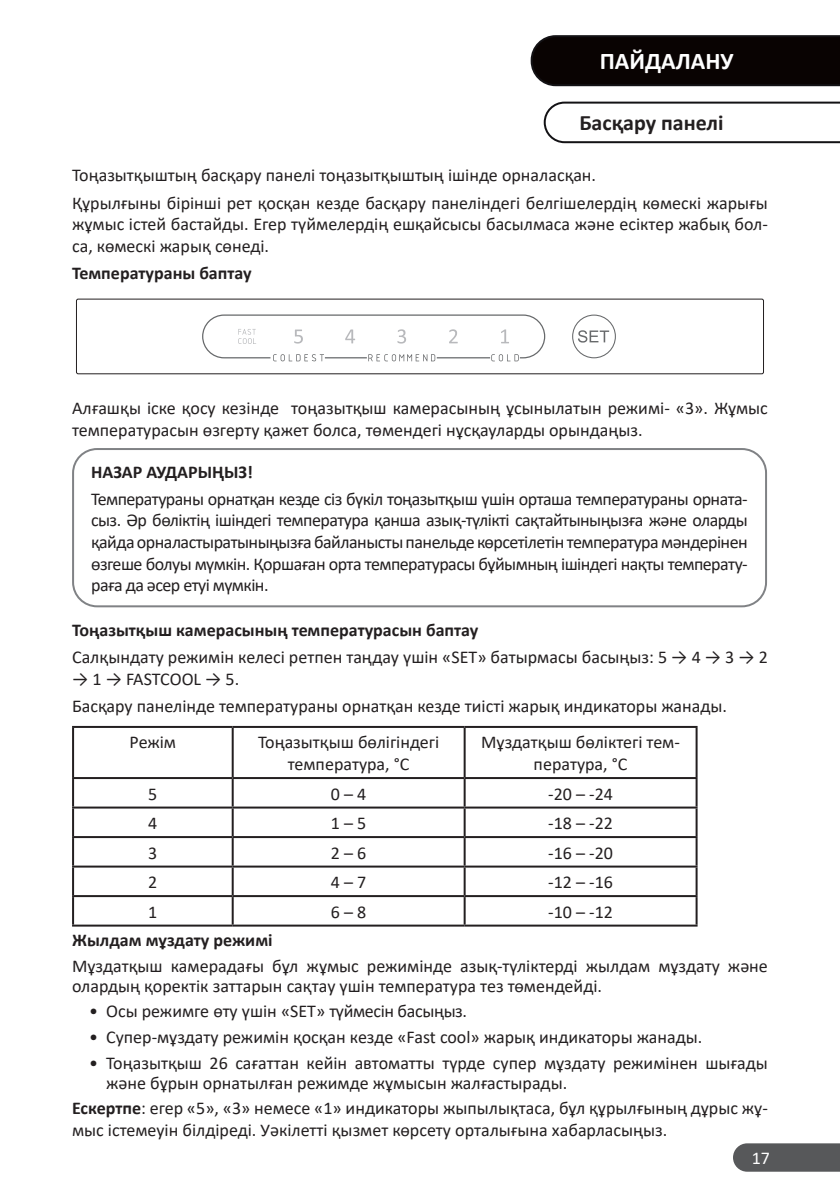
<style>
.page{position:relative;width:840px;height:1191px;background:#fff}
.page>*{position:absolute;margin:0;border:0;box-sizing:border-box;transform-origin:0 0}
.Заголовок_раздела{font:700 24px "Calibri";color:#fff}
.Подзаголовок{font:700 22px "Calibri";color:#231f20}
.Тексты_в__пузырях{font:18px/21.6px "Calibri";color:#231f20}
.Тексты_в__пузырях-2{font:700 18px "Calibri";color:#231f20}
.t1{font:18px "Calibri";color:#fff}
.s1{font-weight:700}
</style>
<div class="page">
<div style="left:733px;top:1143px;width:106px;height:28px;background:#57585a"></div>
<svg style="left:530px;top:35px;width:309px;height:51px;background:#100a09"></svg>
<svg style="left:543px;top:102px;width:296px;height:41px"></svg>
<hr style="left:72px;top:726px;width:160px;height:2px;background:#231f20">
<hr style="left:72px;top:728px;width:2px;height:49px;background:#231f20">
<hr style="left:232px;top:726px;width:232px;height:2px;background:#231f20">
<hr style="left:231px;top:728px;width:2px;height:49px;background:#231f20">
<hr style="left:464px;top:726px;width:233px;height:2px;background:#231f20">
<hr style="left:463px;top:728px;width:2px;height:49px;background:#231f20">
<hr style="left:695px;top:728px;width:2px;height:49px;background:#231f20">
<hr style="left:72px;top:777px;width:160px;height:2px;background:#231f20">
<hr style="left:72px;top:779px;width:2px;height:27px;background:#231f20">
<hr style="left:232px;top:777px;width:232px;height:2px;background:#231f20">
<hr style="left:231px;top:779px;width:2px;height:27px;background:#231f20">
<hr style="left:464px;top:777px;width:233px;height:2px;background:#231f20">
<hr style="left:463px;top:779px;width:2px;height:27px;background:#231f20">
<hr style="left:695px;top:779px;width:2px;height:27px;background:#231f20">
<hr style="left:72px;top:806px;width:160px;height:2px;background:#231f20">
<hr style="left:72px;top:808px;width:2px;height:28px;background:#231f20">
<hr style="left:232px;top:806px;width:232px;height:2px;background:#231f20">
<hr style="left:231px;top:808px;width:2px;height:28px;background:#231f20">
<hr style="left:464px;top:806px;width:233px;height:2px;background:#231f20">
<hr style="left:463px;top:808px;width:2px;height:28px;background:#231f20">
<hr style="left:695px;top:808px;width:2px;height:28px;background:#231f20">
<hr style="left:72px;top:836px;width:160px;height:2px;background:#231f20">
<hr style="left:72px;top:838px;width:2px;height:27px;background:#231f20">
<hr style="left:232px;top:836px;width:232px;height:2px;background:#231f20">
<hr style="left:231px;top:838px;width:2px;height:27px;background:#231f20">
<hr style="left:464px;top:836px;width:233px;height:2px;background:#231f20">
<hr style="left:463px;top:838px;width:2px;height:27px;background:#231f20">
<hr style="left:695px;top:838px;width:2px;height:27px;background:#231f20">
<hr style="left:72px;top:865px;width:160px;height:2px;background:#231f20">
<hr style="left:72px;top:867px;width:2px;height:28px;background:#231f20">
<hr style="left:232px;top:865px;width:232px;height:2px;background:#231f20">
<hr style="left:231px;top:867px;width:2px;height:28px;background:#231f20">
<hr style="left:464px;top:865px;width:233px;height:2px;background:#231f20">
<hr style="left:463px;top:867px;width:2px;height:28px;background:#231f20">
<hr style="left:695px;top:867px;width:2px;height:28px;background:#231f20">
<hr style="left:72px;top:895px;width:160px;height:2px;background:#231f20">
<hr style="left:72px;top:897px;width:2px;height:27px;background:#231f20">
<hr style="left:232px;top:895px;width:232px;height:2px;background:#231f20">
<hr style="left:231px;top:897px;width:2px;height:27px;background:#231f20">
<hr style="left:464px;top:895px;width:233px;height:2px;background:#231f20">
<hr style="left:463px;top:897px;width:2px;height:27px;background:#231f20">
<hr style="left:695px;top:897px;width:2px;height:27px;background:#231f20">
<hr style="left:72px;top:924px;width:160px;height:2px;background:#231f20">
<hr style="left:232px;top:924px;width:232px;height:2px;background:#231f20">
<hr style="left:464px;top:924px;width:233px;height:2px;background:#231f20">
<div style="left:76px;top:299px;width:687px;height:75px;border:1px solid #231f20;border-radius:2px"></div>
<svg style="left:578px;top:330px;width:30px;height:12px"></svg>
<div style="left:571px;top:314px;width:44px;height:44px;border:1px solid #67696b;border-radius:50%"></div>
<svg style="left:202px;top:314px;width:343px;height:47px"></svg>
<hr style="left:325px;top:357px;width:41px;height:1px;background:#67696b">
<div style="left:72px;top:448px;width:694px;height:159px;border:2px solid #808285;border-radius:24px"></div>
<p class="Заголовок_раздела" style="left:599px;top:44px;width:135px">ПАЙДАЛАНУ</p>
<p class="Подзаголовок" style="left:579px;top:107px;width:145px">Басқару панелі</p>
<p class="Тексты_в__пузырях" style="left:72px;top:164px;width:525px">Тоңазытқыштың басқару панелі тоңазытқыштың ішінде орналасқан.</p>
<p class="Тексты_в__пузырях" style="left:72px;top:191px;width:697px;text-align:justify">Құрылғыны бірінші рет қосқан кезде басқару панеліндегі белгішелердің көмескі жарығы жұмыс істей бастайды. Егер түймелердің ешқайсысы басылмаса және есіктер жабық бол&shy;са, көмескі жарық сөнеді.</p>
<p class="Тексты_в__пузырях-2" style="left:72px;top:260px;width:181px">Температураны баптау</p>
<p class="Тексты_в__пузырях" style="left:72px;top:397px;width:697px">Алғашқы іске қосу кезінде тоңазытқыш камерасының ұсынылатын режимі- «3». Жұмыс температурасын өзгерту қажет болса, төмендегі нұсқауларды орындаңыз.</p>
<p class="Тексты_в__пузырях-2" style="left:91px;top:459px;width:163px">НАЗАР АУДАРЫҢЫЗ!</p>
<p class="Тексты_в__пузырях" style="left:91px;top:487px;width:657px;text-align:justify">Температураны орнатқан кезде сіз бүкіл тоңазытқыш үшін орташа температураны орната&shy;сыз. Әр бөліктің ішіндегі температура қанша азық-түлікті сақтайтыныңызға және оларды қайда орналастыратыныңызға байланысты панельде көрсетілетін температура мәндерінен өзгеше болуы мүмкін. Қоршаған орта температурасы бұйымның ішіндегі нақты температу&shy;раға да әсер етуі мүмкін.</p>
<p class="Тексты_в__пузырях-2" style="left:72px;top:617px;width:407px">Тоңазытқыш камерасының температурасын баптау</p>
<p class="Тексты_в__пузырях" style="left:72px;top:646px;width:697px">Салқындату режимін келесі ретпен таңдау үшін «SET» батырмасы басыңыз: 5 → 4 → 3 → 2</p>
<p class="Тексты_в__пузырях" style="left:72px;top:668px;width:169px">→ 1 → FASTCOOL → 5.</p>
<p class="Тексты_в__пузырях" style="left:72px;top:695px;width:656px">Басқару панелінде температураны орнатқан кезде тиісті жарық индикаторы жанады.</p>
<p class="Тексты_в__пузырях" style="left:129px;top:731px;width:48px">Режім</p>
<p class="Тексты_в__пузырях" style="left:258px;top:731px;width:183px;text-align:center">Тоңазытқыш бөлігіндегі температура, °С</p>
<p class="Тексты_в__пузырях" style="left:481px;top:731px;width:200px;text-align:center">Мұздатқыш бөліктегі тем&shy;пература, °С</p>
<p class="Тексты_в__пузырях" style="left:148px;top:782px;width:11px">5</p>
<p class="Тексты_в__пузырях" style="left:331px;top:782px;width:37px">0 – 4</p>
<p class="Тексты_в__пузырях" style="left:548px;top:782px;width:66px">-20 – -24</p>
<p class="Тексты_в__пузырях" style="left:148px;top:812px;width:11px">4</p>
<p class="Тексты_в__пузырях" style="left:331px;top:812px;width:37px">1 – 5</p>
<p class="Тексты_в__пузырях" style="left:548px;top:812px;width:66px">-18 – -22</p>
<p class="Тексты_в__пузырях" style="left:148px;top:841px;width:11px">3</p>
<p class="Тексты_в__пузырях" style="left:331px;top:841px;width:37px">2 – 6</p>
<p class="Тексты_в__пузырях" style="left:548px;top:841px;width:66px">-16 – -20</p>
<p class="Тексты_в__пузырях" style="left:148px;top:871px;width:11px">2</p>
<p class="Тексты_в__пузырях" style="left:331px;top:871px;width:37px">4 – 7</p>
<p class="Тексты_в__пузырях" style="left:548px;top:871px;width:66px">-12 – -16</p>
<p class="Тексты_в__пузырях" style="left:148px;top:900px;width:11px">1</p>
<p class="Тексты_в__пузырях" style="left:331px;top:900px;width:37px">6 – 8</p>
<p class="Тексты_в__пузырях" style="left:548px;top:900px;width:66px">-10 – -12</p>
<p class="Тексты_в__пузырях-2" style="left:72px;top:927px;width:202px">Жылдам мұздату режимі</p>
<p class="Тексты_в__пузырях" style="left:72px;top:955px;width:697px;line-height:20px">Мұздатқыш камерадағы бұл жұмыс режимінде азық-түліктерді жылдам мұздату және олардың қоректік заттарын сақтау үшін температура тез төмендейді.</p>
<p class="Тексты_в__пузырях" style="left:89px;top:1000px;width:379px">• Осы режимге өту үшін «SET» түймесін басыңыз.</p>
<p class="Тексты_в__пузырях" style="left:89px;top:1025px;width:614px">• Супер-мұздату режимін қосқан кезде «Fast cool» жарық индикаторы жанады.</p>
<p class="Тексты_в__пузырях" style="left:106px;top:1052px;width:663px;line-height:20px;text-indent:-17px">• Тоңазытқыш 26 сағаттан кейін автоматты түрде супер мұздату режимінен шығады және бұрын орнатылған режимде жұмысын жалғастырады.</p>
<p class="Тексты_в__пузырях" style="left:72px;top:1097px;width:697px"><span class="s1">Ескертпе</span>: егер «5», «3» немесе «1» индикаторы жыпылықтаса, бұл құрылғының дұрыс жұ&shy;мыс істемеуін білдіреді. Уәкілетті қызмет көрсету орталығына хабарласыңыз.</p>
<p class="t1" style="left:751px;top:1145px;width:20px">17</p>
</div>
